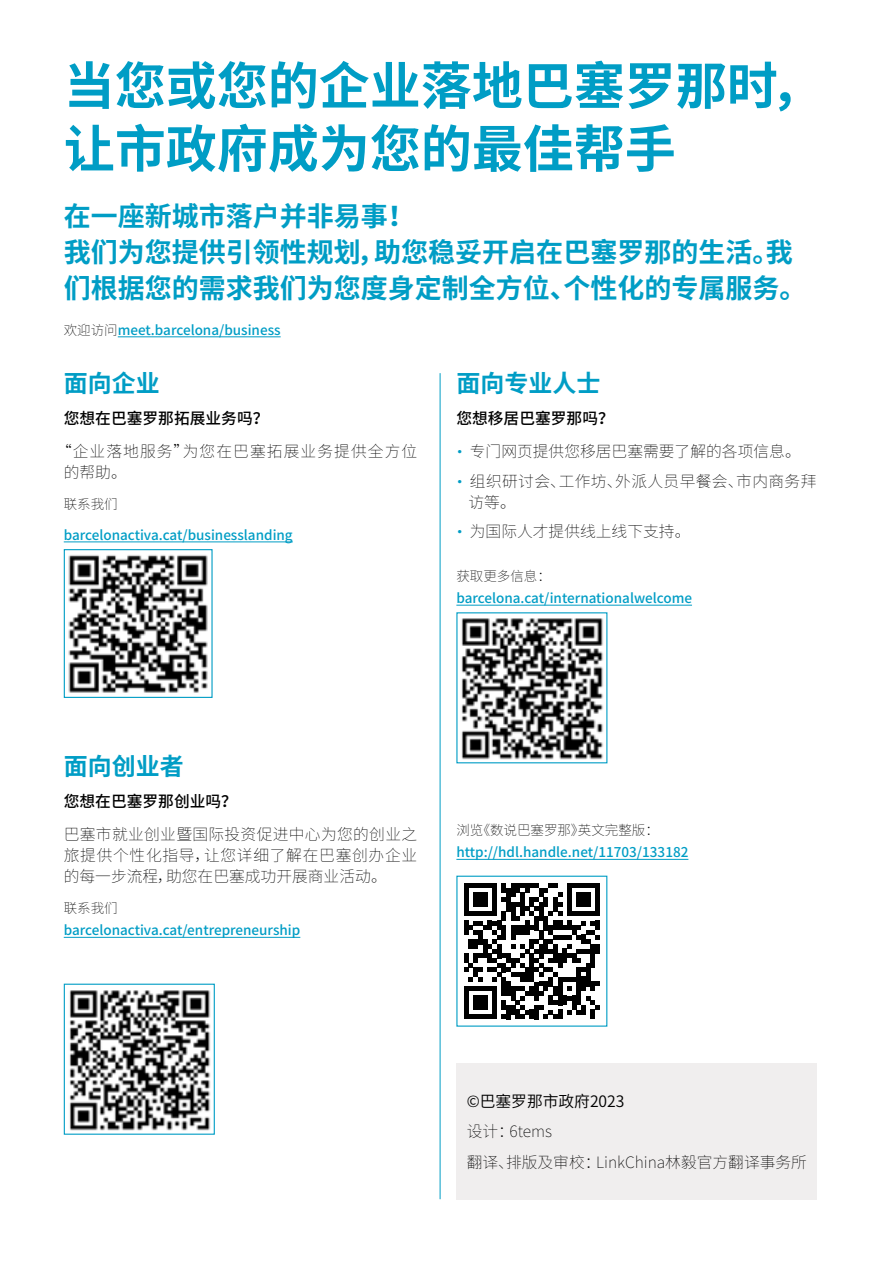
<style>
.page{position:relative;width:893px;height:1263px;background:#fff}
.page>*{position:absolute;margin:0;border:0;box-sizing:border-box;transform-origin:0 0}
.t1{font:700 51px/63px "Source Han Sans CN";color:#009dc5}
.t2{font:700 27px/36px "Source Han Sans CN";color:#009dc5}
.t3{font:700 24px "Source Han Sans CN";color:#009dc5}
.t4{font:200 15.75px/21px "Source Han Sans CN";color:#000;text-align:justify}
.t5{font:500 15.75px "Source Han Sans CN";color:#000}
.t6{font:200 15.75px/21px "Source Han Sans CN";letter-spacing:.025em;color:#000}
.t7{font:200 15.75px/21px "Source Han Sans CN";letter-spacing:.07em;color:#000}
.t8{font:15.75px "Source Han Sans CN";color:#000}
.t9{font:500 13.5px "Source Han Sans CN";color:#009dc5}
.t10{font:200 13.5px "Source Han Sans CN";color:#000}
.s1{font-weight:200;color:#000}
.s2{font-family:"Sim Sun";font-weight:400;font-size:13.5px;color:#009dc5}
</style>
<div class="page">
<hr style="left:118px;top:336px;width:163px;height:1px;background:#009dc5">
<hr style="left:64px;top:541px;width:229px;height:1px;background:#009dc5">
<hr style="left:64px;top:937px;width:236px;height:1px;background:#009dc5">
<hr style="left:456px;top:605px;width:236px;height:1px;background:#009dc5">
<hr style="left:456px;top:859px;width:232px;height:1px;background:#009dc5">
<hr style="left:440px;top:373px;width:1px;height:826px;background:#009dc5">
<svg style="left:63px;top:549px;width:150px;height:149px"></svg>
<svg style="left:456px;top:612px;width:152px;height:152px"></svg>
<svg style="left:63px;top:983px;width:152px;height:152px"></svg>
<div style="left:456px;top:1063px;width:360px;height:136px;background:#f0eeee"></div>
<svg style="left:464px;top:883px;width:136px;height:136px"></svg>
<h1 class="t1" style="left:64px;top:55px;width:759px">当您或您的企业落地巴塞罗那时，让市政府成为您的最佳帮手</h1>
<h2 class="t2" style="left:64px;top:199px;width:744px">在一座新城市落户并非易事！<br>我们为您提供引领性规划，助您稳妥开启在巴塞罗那的生活。我们根据您的需求我们为您度身定制全方位、个性化的专属服务。</h2>
<p class="t9" style="left:64px;top:322px;width:218px"><span class="s1">欢迎访问</span>meet.barcelona/business</p>
<h3 class="t3" style="left:64px;top:370px;width:97px">面向企业</h3>
<p class="t5" style="left:64px;top:409px;width:206px">您想在巴塞罗那拓展业务吗？</p>
<p class="t7" style="left:64px;top:441px;width:355px;text-indent:-8px">“企业落地服务”为您在巴塞拓展业务提供全方位的帮助。</p>
<p class="t10" style="left:64px;top:496px;width:55px">联系我们</p>
<p class="t9" style="left:64px;top:527px;width:231px">barcelonactiva.cat/businesslanding</p>
<h3 class="t3" style="left:456px;top:370px;width:145px">面向专业人士</h3>
<p class="t5" style="left:456px;top:409px;width:159px">您想移居巴塞罗那吗？</p>
<p class="t4" style="left:456px;top:441px;width:346px"><span class="s2">•</span> 专门网页提供您移居巴塞需要了解的各项信息。</p>
<p class="t6" style="left:468px;top:471px;width:350px;text-indent:-12px"><span class="s2">•</span> 组织研讨会、工作坊、外派人员早餐会、市内商务拜访等。</p>
<p class="t4" style="left:456px;top:521px;width:236px"><span class="s2">•</span> 为国际人才提供线上线下支持。</p>
<p class="t10" style="left:456px;top:568px;width:96px">获取更多信息：</p>
<p class="t9" style="left:456px;top:591px;width:237px">barcelona.cat/internationalwelcome</p>
<h3 class="t3" style="left:64px;top:753px;width:121px">面向创业者</h3>
<p class="t5" style="left:64px;top:792px;width:175px">您想在巴塞罗那创业吗？</p>
<p class="t4" style="left:64px;top:824px;width:355px">巴塞市就业创业暨国际投资促进中心为您的创业之旅提供个性化指导，让您详细了解在巴塞创办企业的每一步流程，助您在巴塞成功开展商业活动。</p>
<p class="t10" style="left:64px;top:900px;width:55px">联系我们</p>
<p class="t9" style="left:64px;top:923px;width:238px">barcelonactiva.cat/entrepreneurship</p>
<p class="t10" style="left:456px;top:822px;width:204px">浏览《数说巴塞罗那》英文完整版：</p>
<p class="t9" style="left:456px;top:845px;width:234px">http://hdl.handle.net/11703/133182</p>
<p class="t8" style="left:467px;top:1092px;width:159px">©巴塞罗那市政府2023</p>
<p class="t4" style="left:467px;top:1116px;width:342px;line-height:30.8px">设计：6tems<br>翻译、排版及审校：LinkChina林毅官方翻译事务所</p>
</div>
